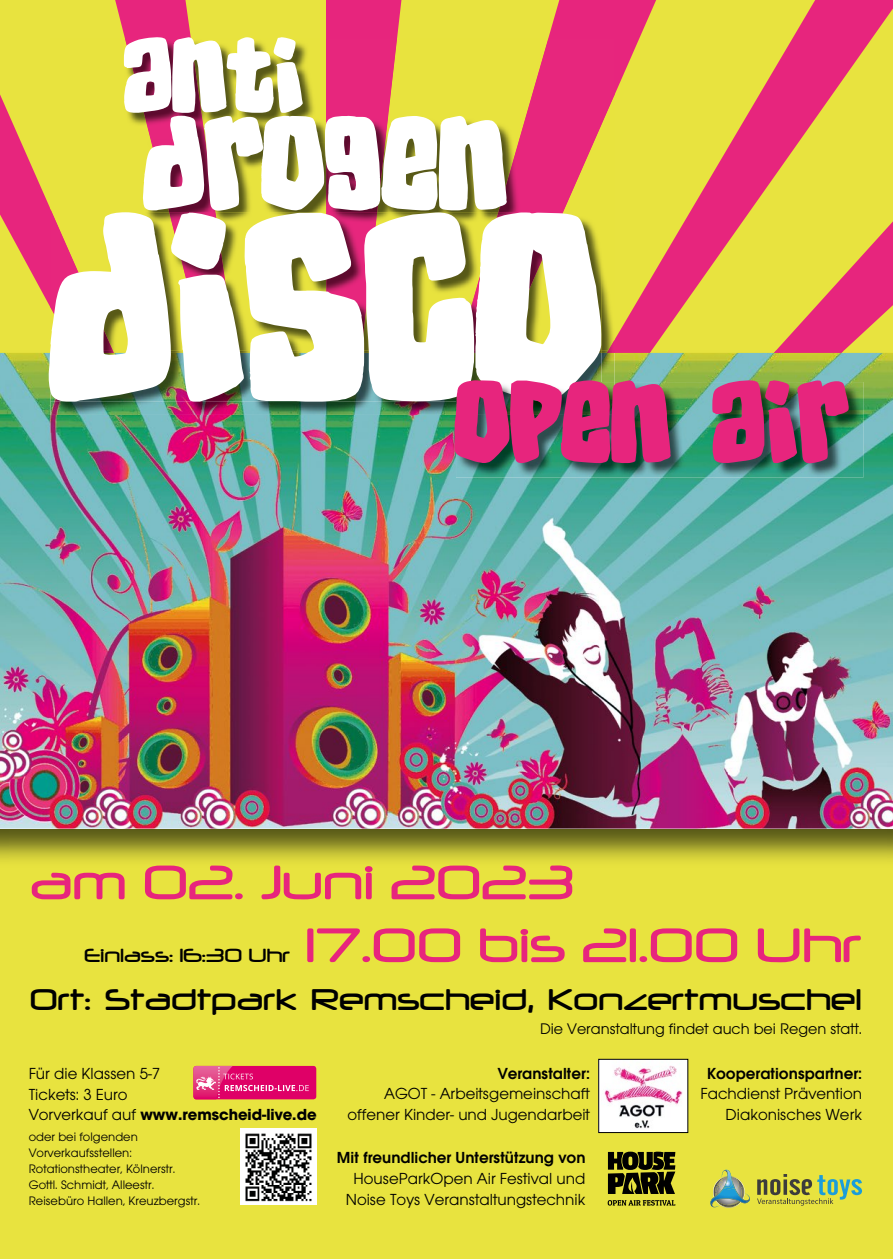
<style>
.page{position:relative;width:893px;height:1259px;background:#e8e33f}
.page>*{position:absolute;margin:0;border:0;box-sizing:border-box;transform-origin:0 0}
.t1{font:189px "Skater Dudes";color:#fff}
.t2{font:94.5px "Skater Dudes";color:#fff}
.t3{font:82.8px "Skater Dudes";color:#e7257d}
.t4{font:75.6px "Skater Dudes";color:#fff}
.t5{font:56.7px "Neuropol";color:#e7257d}
.t6{font:35.1px "Neuropol";letter-spacing:.005em;color:#000}
.t7{font:22.5px "Neuropol";letter-spacing:-.005em;color:#000}
.t8{font:16.5px/20.7px "Avant Garde Gothic Itc T";color:#000;text-align:right}
.t9{font:600 16.5px "Avant Garde Gothic Itc T";color:#000}
.t10{font:15.9px "Avant Garde Gothic Itc T";color:#000}
.t11{font:12.9px/15.9px "Avant Garde Gothic Itc T";color:#000}
.s1{font-weight:700}
</style>
<div class="page">
<svg style="left:656px;top:0;width:237px;height:351px"></svg>
<svg style="left:548px;top:0;width:108px;height:351px"></svg>
<div style="left:326px;top:0;width:75px;height:39px;background:#e7257d"></div>
<svg style="left:115px;top:0;width:76px;height:39px;background:#e73876"></svg>
<svg style="left:0;top:94px;width:50px;height:213px;fill:#e7257d"></svg>
<img style="left:1px;top:351px;width:600px;height:2px">
<img style="left:615px;top:351px;width:265px;height:2px">
<img style="left:0;top:828px;width:893px;height:32px">
<img style="left:774px;top:351px;width:70px;height:2px">
<img style="left:0;top:353px;width:893px;height:475px">
<img style="left:215px;top:41px;width:111px;height:101px">
<img style="left:397px;top:120px;width:101px;height:92px">
<img style="left:601px;top:212px;width:14px;height:128px">
<img style="left:215px;top:142px;width:111px;height:70px">
<img style="left:498px;top:39px;width:117px;height:173px">
<img style="left:326px;top:39px;width:71px;height:173px">
<img style="left:125px;top:39px;width:90px;height:173px">
<svg style="left:601px;top:340px;width:14px;height:13px"></svg>
<img style="left:50px;top:353px;width:565px;height:62px">
<img style="left:113px;top:212px;width:345px;height:139px">
<img style="left:563px;top:212px;width:38px;height:34px">
<img style="left:563px;top:246px;width:38px;height:105px">
<img style="left:458px;top:212px;width:105px;height:139px">
<img style="left:326px;top:212px;width:51px;height:139px">
<img style="left:169px;top:212px;width:66px;height:139px">
<img style="left:50px;top:212px;width:63px;height:139px">
<img style="left:458px;top:351px;width:44px;height:2px">
<img style="left:326px;top:351px;width:35px;height:2px">
<img style="left:74px;top:351px;width:161px;height:2px">
<img style="left:50px;top:353px;width:551px;height:49px">
<img style="left:601px;top:1061px;width:85px;height:69px">
<div style="left:598px;top:1059px;width:90px;height:73px;border:1px solid #000"></div>
<div style="left:193px;top:1066px;width:123px;height:33px;background:#df0067;border-radius:3px"></div>
<svg style="left:193px;top:1066px;width:116px;height:33px"></svg>
<img style="left:240px;top:1129px;width:76px;height:75px">
<img style="left:456px;top:382px;width:407px;height:96px">
<img style="left:456px;top:382px;width:159px;height:33px">
<img style="left:456px;top:382px;width:145px;height:20px">
<svg style="left:608px;top:1200px;width:67px;height:5px"></svg>
<svg style="left:608px;top:1151px;width:67px;height:43px"></svg>
<svg style="left:710px;top:1169px;width:152px;height:39px"></svg>
<h3 class="t4" style="left:124px;top:37px;width:181px">ANTI</h3>
<h2 class="t2" style="left:143px;top:115px;width:366px">DROGEN</h2>
<h1 class="t1" style="left:48px;top:211px;width:556px">DISCO</h1>
<h3 class="t3" style="left:454px;top:380px;width:394px">OPEN AIR</h3>
<h3 class="t5" style="left:30px;top:852px;width:546px">am 02. Juni 2023</h3>
<h3 class="t5" style="left:305px;top:915px;width:558px">17.00 bis 21.00 Uhr</h3>
<h3 class="t6" style="left:30px;top:980px;width:834px">Ort: Stadtpark Remscheid, Konzertmuschel</h3>
<h3 class="t7" style="left:85px;top:943px;width:207px">Einlass: 16:30 Uhr</h3>
<p class="t8" style="left:29px;top:1062px;width:289px;text-align:left">Für die Klassen 5-7<br>Tickets: 3 Euro<br>Vorverkauf auf <span class="s1">www.remscheid-live.de</span></p>
<p class="t11" style="left:29px;top:1128px;width:173px">oder bei folgenden<br>Vorverkaufsstellen:<br>Rotationstheater, Kölnerstr.<br>Gottl. Schmidt, Alleestr.<br>Reisebüro Hallen, Kreuzbergstr.</p>
<p class="t10" style="left:540px;top:1019px;width:323px">Die Veranstaltung findet auch bei Regen statt.</p>
<p class="t9" style="left:498px;top:1063px;width:94px">Veranstalter:</p>
<p class="t8" style="left:347px;top:1083px;width:244px">AGOT - Arbeitsgemeinschaft offener Kinder- und Jugendarbeit</p>
<p class="t9" style="left:337px;top:1148px;width:250px">Mit freundlicher Unterstützung von</p>
<p class="t8" style="left:346px;top:1168px;width:241px;text-align:center">HouseParkOpen Air Festival und<br>Noise Toys Veranstaltungstechnik</p>
<p class="t9" style="left:707px;top:1063px;width:156px">Kooperationspartner:</p>
<p class="t8" style="left:700px;top:1083px;width:163px">Fachdienst Prävention<br>Diakonisches Werk</p>
</div>
